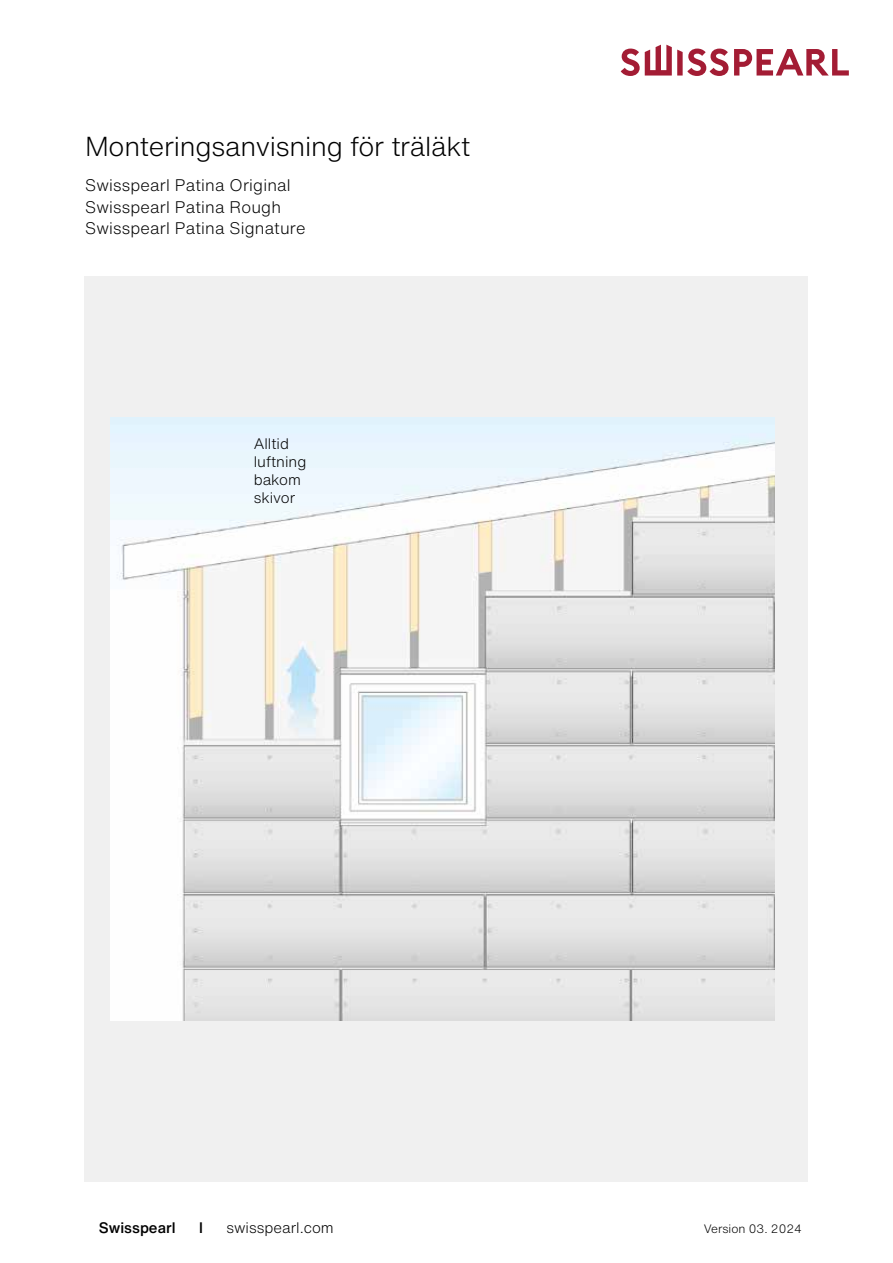
<style>
.page{position:relative;width:893px;height:1263px;background:#fff}
.page>*{position:absolute;margin:0;border:0;box-sizing:border-box;transform-origin:0 0}
.t1{font:300 27px "Helvetica Now Text";letter-spacing:-.01em;color:#000}
.t2{font:300 16.5px/21.3px "Helvetica Now Text";letter-spacing:.01em;color:#000}
.t3{font:300 15px/18px "Helvetica Now Text";color:#000}
.t4{font:500 15px "Helvetica Now Text";color:#000}
.t5{font:300 12px "Helvetica Now Text";color:#000}
</style>
<div class="page">
<div style="left:85px;top:276px;width:723px;height:906px;background:#f0f0f0"></div>
<img style="left:110px;top:418px;width:664px;height:602px">
<svg style="left:621px;top:45px;width:107px;height:31px"></svg>
<svg style="left:734px;top:49px;width:115px;height:27px"></svg>
<h1 class="t1" style="left:85px;top:128px;width:387px">Monteringsanvisning för träläkt</h1>
<p class="t2" style="left:85px;top:175px;width:222px">Swisspearl Patina Original<br>Swisspearl Patina Rough<br>Swisspearl Patina Signature</p>
<p class="t3" style="left:254px;top:435px;width:54px">Alltid luftning bakom skivor</p>
<p class="t4" style="left:99px;top:1218px;width:78px">Swisspearl</p>
<p class="t4" style="left:199px;top:1218px;width:5px">l</p>
<p class="t3" style="left:226px;top:1219px;width:109px">swisspearl.com</p>
<p class="t5" style="left:704px;top:1221px;width:99px">Version 03. 2024</p>
</div>
